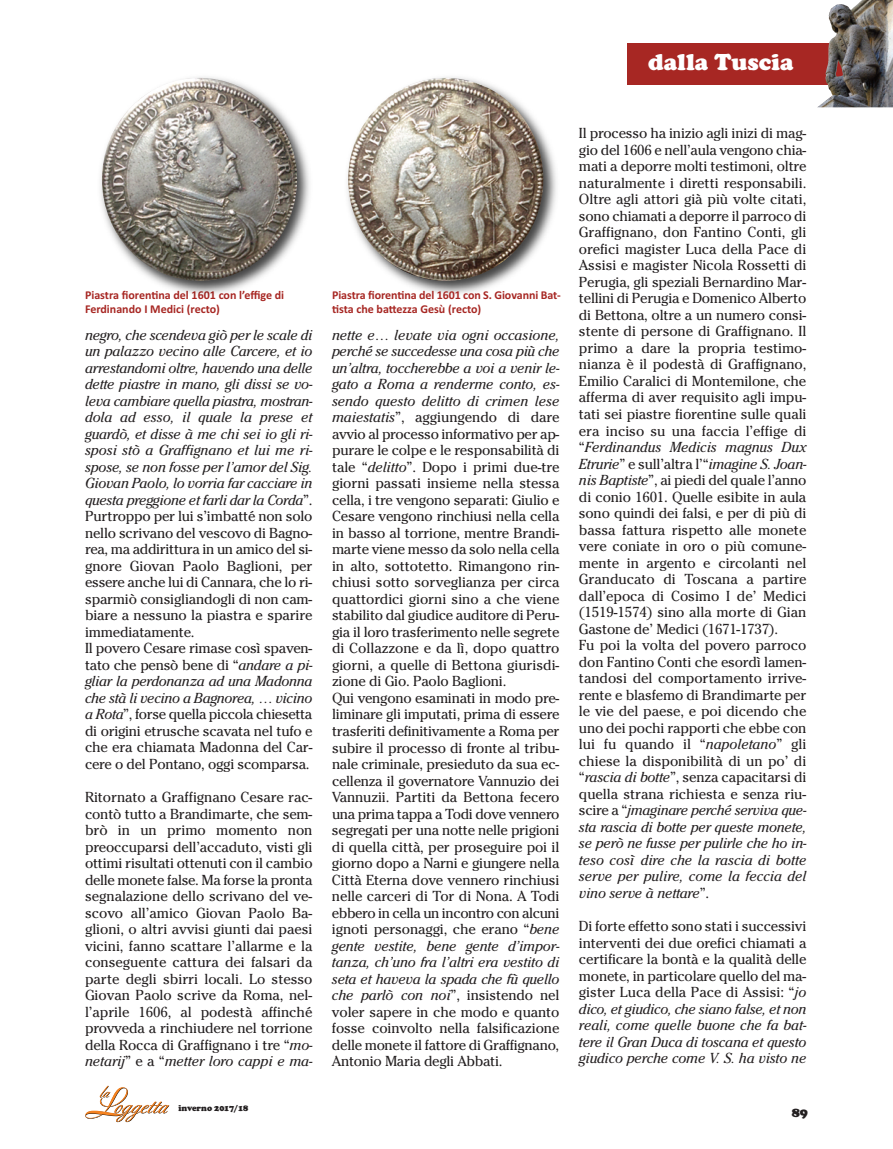
<style>
.page{position:relative;width:893px;height:1149px;background:#fff}
.page>*{position:absolute;margin:0;border:0;box-sizing:border-box;transform-origin:0 0}
.t1{font:900 24px "Cooper";color:#fff}
.t2{font:14.25px/16.5px "Cheltenham S Si";letter-spacing:-.015em;color:#231f20;text-align:justify}
.t3{font:italic 14.25px/16.5px "Cheltenham S Si";letter-spacing:-.02em;color:#231f20}
.t4{font:900 13.5px "Cooper";color:#231f20}
.t5{font:700 12px/13.5px "Calibri";letter-spacing:-.005em;color:#a72723}
.t6{font:900 9px "Cooper";letter-spacing:-.01em;color:#231f20;scale:.95 1}
.s1{font-style:normal}
.s2{font-style:italic}
</style>
<div class="page">
<div style="left:627px;top:44px;width:266px;height:41px;background:#a72723"></div>
<img style="left:817px;top:0;width:76px;height:107px">
<svg style="left:85px;top:1085px;width:84px;height:36px"></svg>
<img style="left:100px;top:77px;width:209px;height:217px">
<img style="left:102px;top:78px;width:195px;height:203px;border-radius:50%">
<img style="left:347px;top:77px;width:209px;height:217px">
<img style="left:348px;top:78px;width:195px;height:203px;border-radius:50%">
<h1 class="t1" style="left:648px;top:48px;width:147px">dalla Tuscia</h1>
<p class="t5" style="left:85px;top:288px;width:201px">Piastra fiorentina del 1601 con l’effige di<br>Ferdinando I Medici (recto)</p>
<p class="t3" style="left:85px;top:326px;width:229px">negro, che scendeva giò per le scale di un palazzo vecino alle Carcere, et io arrestandomi oltre, havendo una delle dette piastre in mano, gli dissi se vo&shy;leva cambiare quella piastra, mostran&shy;dola ad esso, il quale la prese et guardò, et disse à me chi sei io gli ri&shy;sposi stò a Graffignano et lui me ri&shy;spose, se non fosse per l’amor del Sig.<br>Giovan Paolo, lo vorria far cacciare in questa preggione et farli dar la Corda<span class="s1">”.<br>Purtroppo per lui s’imbatté non solo nello scrivano del vescovo di Bagno&shy;rea, ma addirittura in un amico del si&shy;gnore Giovan Paolo Baglioni, per essere anche lui di Cannara, che lo ri&shy;sparmiò consigliandogli di non cam&shy;biare a nessuno la piastra e sparire immediatamente.<br>Il povero Cesare rimase così spaven&shy;tato che pensò bene di “</span>andare a pi&shy;gliar la perdonanza ad una Madonna che stà li vecino a Bagnorea, … vicino a Rota<span class="s1">”, forse quella piccola chiesetta di origini etrusche scavata nel tufo e che era chiamata Madonna del Car&shy;cere o del Pontano, oggi scomparsa.</span></p>
<p class="t2" style="left:85px;top:788px;width:229px">Ritornato a Graffignano Cesare rac&shy;contò tutto a Brandimarte, che sem&shy;brò in un primo momento non preoccuparsi dell’accaduto, visti gli ottimi risultati ottenuti con il cambio delle monete false. Ma forse la pronta segnalazione dello scrivano del ve&shy;scovo all’amico Giovan Paolo Ba&shy;glioni, o altri avvisi giunti dai paesi vicini, fanno scattare l’allarme e la conseguente cattura dei falsari da parte degli sbirri locali. Lo stesso Giovan Paolo scrive da Roma, nel&shy;l’aprile 1606, al podestà affinché provveda a rinchiudere nel torrione della Rocca di Graffignano i tre “<span class="s2">mo&shy;netarij</span>” e a “<span class="s2">metter loro cappi e ma-</span></p>
<p class="t5" style="left:332px;top:288px;width:230px">Piastra fiorentina del 1601 con S. Giovanni Bat&shy;tista che battezza Gesù (recto)</p>
<p class="t2" style="left:332px;top:326px;width:229px;text-align:left"><span class="s2">nette e… levate via ogni occasione, perché se succedesse una cosa più che un’altra, toccherebbe a voi a venir le&shy;gato a Roma a renderme conto, es&shy;sendo questo delitto di crimen lese maiestatis</span>”, aggiungendo di dare avvio al processo informativo per ap&shy;purare le colpe e le responsabilità di tale “<span class="s2">delitto</span>”. Dopo i primi due-tre giorni passati insieme nella stessa cella, i tre vengono separati: Giulio e Cesare vengono rinchiusi nella cella in basso al torrione, mentre Brandi&shy;marte viene messo da solo nella cella in alto, sottotetto. Rimangono rin&shy;chiusi sotto sorveglianza per circa quattordici giorni sino a che viene stabilito dal giudice auditore di Peru&shy;gia il loro trasferimento nelle segrete di Collazzone e da lì, dopo quattro giorni, a quelle di Bettona giurisdi&shy;zione di Gio. Paolo Baglioni.<br>Qui vengono esaminati in modo pre&shy;liminare gli imputati, prima di essere trasferiti definitivamente a Roma per subire il processo di fronte al tribu&shy;nale criminale, presieduto da sua ec&shy;cellenza il governatore Vannuzio dei Vannuzii. Partiti da Bettona fecero una prima tappa a Todi dove vennero segregati per una notte nelle prigioni di quella città, per proseguire poi il giorno dopo a Narni e giungere nella Città Eterna dove vennero rinchiusi nelle carceri di Tor di Nona. A Todi ebbero in cella un incontro con alcuni ignoti personaggi, che erano “<span class="s2">bene gente vestite, bene gente d’impor&shy;tanza, ch’uno fra l’altri era vestito di seta et haveva la spada che fù quello che parlò con noi</span>”, insistendo nel voler sapere in che modo e quanto fosse coinvolto nella falsificazione delle monete il fattore di Graffignano, Antonio Maria degli Abbati.</p>
<p class="t2" style="left:579px;top:125px;width:229px;text-align:left">Il processo ha inizio agli inizi di mag&shy;gio del 1606 e nell’aula vengono chia&shy;mati a deporre molti testimoni, oltre naturalmente i diretti responsabili.<br>Oltre agli attori già più volte citati, sono chiamati a deporre il parroco di Graffignano, don Fantino Conti, gli orefici magister Luca della Pace di Assisi e magister Nicola Rossetti di Perugia, gli speziali Bernardino Mar&shy;tellini di Perugia e Domenico Alberto di Bettona, oltre a un numero consi&shy;stente di persone di Graffignano. Il primo a dare la propria testimo&shy;nianza è il podestà di Graffignano, Emilio Caralici di Montemilone, che afferma di aver requisito agli impu&shy;tati sei piastre fiorentine sulle quali era inciso su una faccia l’effige di “<span class="s2">Ferdinandus Medicis magnus Dux Etrurie</span>” e sull’altra l’“<span class="s2">imagine S. Joan&shy;nis Baptiste</span>”, ai piedi del quale l’anno di conio 1601. Quelle esibite in aula sono quindi dei falsi, e per di più di bassa fattura rispetto alle monete vere coniate in oro o più comune&shy;mente in argento e circolanti nel Granducato di Toscana a partire dall’epoca di Cosimo I de’ Medici (1519-1574) sino alla morte di Gian Gastone de’ Medici (1671-1737).<br>Fu poi la volta del povero parroco don Fantino Conti che esordì lamen&shy;tandosi del comportamento irrive&shy;rente e blasfemo di Brandimarte per le vie del paese, e poi dicendo che uno dei pochi rapporti che ebbe con lui fu quando il “<span class="s2">napoletano</span>” gli chiese la disponibilità di un po’ di “<span class="s2">rascia di botte</span>”, senza capacitarsi di quella strana richiesta e senza riu&shy;scire a “<span class="s2">jmaginare perché serviva que&shy;sta rascia di botte per queste monete, se però ne fusse per pulirle che ho in&shy;teso così dire che la rascia di botte serve per pulire, come la feccia del vino serve à nettare</span>”.</p>
<p class="t2" style="left:579px;top:917px;width:229px">Di forte effetto sono stati i successivi interventi dei due orefici chiamati a certificare la bontà e la qualità delle monete, in particolare quello del ma&shy;gister Luca della Pace di Assisi: “<span class="s2">jo dico, et giudico, che siano false, et non reali, come quelle buone che fa bat&shy;tere il Gran Duca di toscana et questo giudico perche come V. S. ha visto ne</span></p>
<p class="t6" style="left:178px;top:1102px;width:75px">inverno 2017/18</p>
<p class="t4" style="left:792px;top:1103px;width:18px">89</p>
</div>
